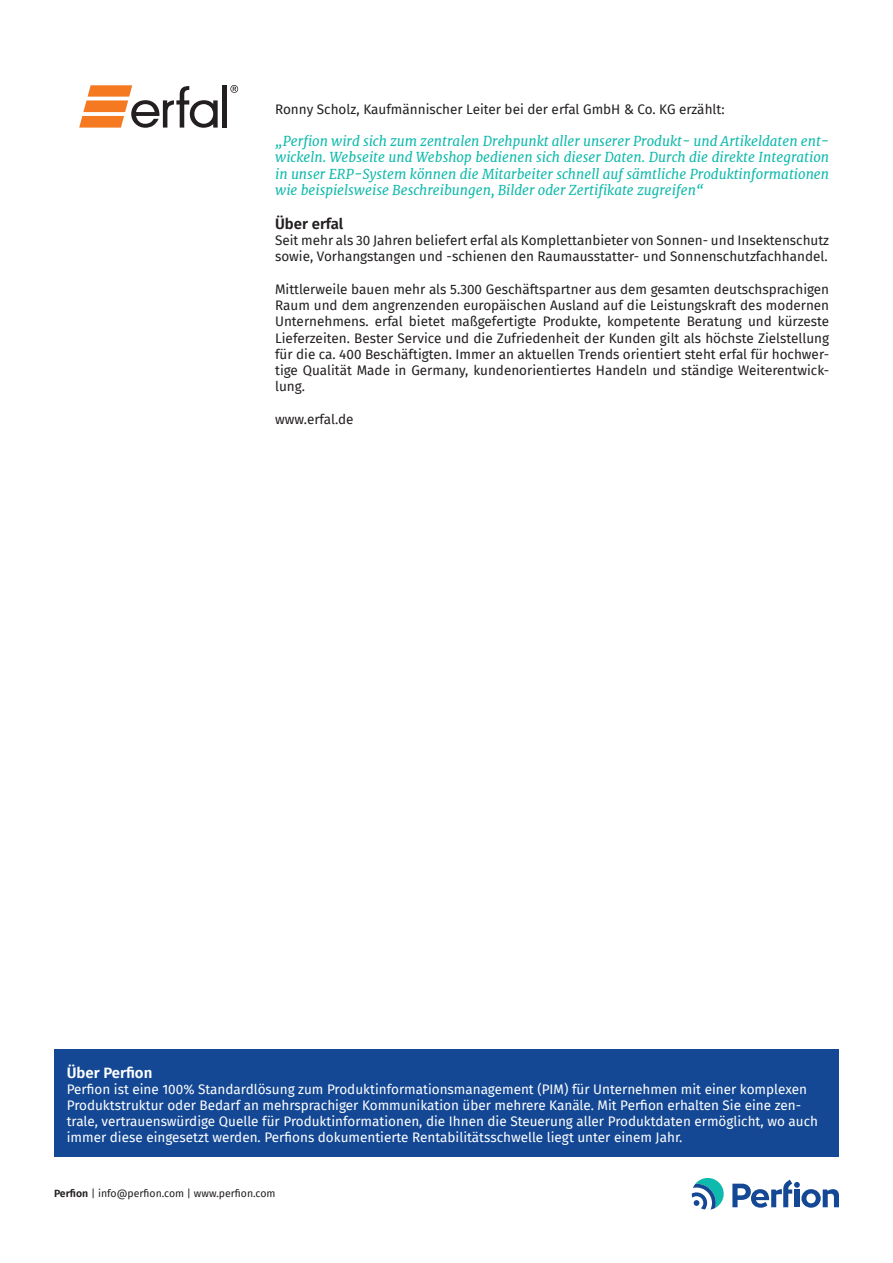
<style>
.page{position:relative;width:893px;height:1263px;background:#fff}
.page>*{position:absolute;margin:0;border:0;box-sizing:border-box;transform-origin:0 0}
.t1{font:600 15px "Fira Sans";color:#fff}
.t2{font:600 15px "Fira Sans";color:#231f20}
.t3{font:13.5px/16.2px "Fira Sans";color:#231f20}
.t4{font:13.5px/16.2px "Fira Sans";color:#fff}
.t5{font:italic 13.5px/16.2px "Merriweather";color:#10baac;text-align:justify}
.t6{font:10.5px "Fira Sans";color:#231f20}
.s1{font-weight:600}
</style>
<div class="page">
<div style="left:54px;top:1049px;width:785px;height:108px;background:#144894"></div>
<svg style="left:230px;top:85px;width:8px;height:8px"></svg>
<div style="left:222px;top:85px;width:5px;height:43px;background:#231f20"></div>
<svg style="left:79px;top:85px;width:139px;height:43px"></svg>
<svg style="left:692px;top:1178px;width:32px;height:31px"></svg>
<svg style="left:732px;top:1179px;width:107px;height:29px"></svg>
<p class="t3" style="left:275px;top:101px;width:451px">Ronny Scholz, Kaufmännischer Leiter bei der erfal GmbH &amp; Co. KG erzählt:</p>
<p class="t5" style="left:275px;top:133px;width:556px">„Perfion wird sich zum zentralen Drehpunkt aller unserer Produkt- und Artikeldaten ent&shy;wickeln. Webseite und Webshop bedienen sich dieser Daten. Durch die direkte Integration in unser ERP-System können die Mitarbeiter schnell auf sämtliche Produktinformationen wie beispielsweise Beschreibungen, Bilder oder Zertifikate zugreifen“</p>
<p class="t2" style="left:275px;top:212px;width:70px">Über erfal</p>
<p class="t3" style="left:275px;top:232px;width:556px">Seit mehr als 30 Jahren beliefert erfal als Komplettanbieter von Sonnen- und Insektenschutz sowie, Vorhangstangen und -schienen den Raumausstatter- und Sonnenschutzfachhandel.</p>
<p class="t3" style="left:275px;top:281px;width:556px;text-align:justify">Mittlerweile bauen mehr als 5.300 Geschäftspartner aus dem gesamten deutschsprachigen Raum und dem angrenzenden europäischen Ausland auf die Leistungskraft des modernen Unternehmens. erfal bietet maßgefertigte Produkte, kompetente Beratung und kürzeste Lieferzeiten. Bester Service und die Zufriedenheit der Kunden gilt als höchste Zielstellung für die ca. 400 Beschäftigten. Immer an aktuellen Trends orientiert steht erfal für hochwer&shy;tige Qualität Made in Germany, kundenorientiertes Handeln und ständige Weiterentwick&shy;lung.</p>
<p class="t3" style="left:275px;top:410px;width:80px">www.erfal.de</p>
<p class="t1" style="left:67px;top:1060px;width:87px">Über Perfion</p>
<p class="t4" style="left:67px;top:1080px;width:753px">Perfion ist eine 100% Standardlösung zum Produktinformationsmanagement (PIM) für Unternehmen mit einer komplexen Produktstruktur oder Bedarf an mehrsprachiger Kommunikation über mehrere Kanäle. Mit Perfion erhalten Sie eine zen&shy;trale, vertrauenswürdige Quelle für Produktinformationen, die Ihnen die Steuerung aller Produktdaten ermöglicht, wo auch immer diese eingesetzt werden. Perfions dokumentierte Rentabilitätsschwelle liegt unter einem Jahr.</p>
<p class="t6" style="left:54px;top:1185px;width:223px"><span class="s1">Perfion</span> | info@perfion.com | www.perfion.com</p>
</div>
